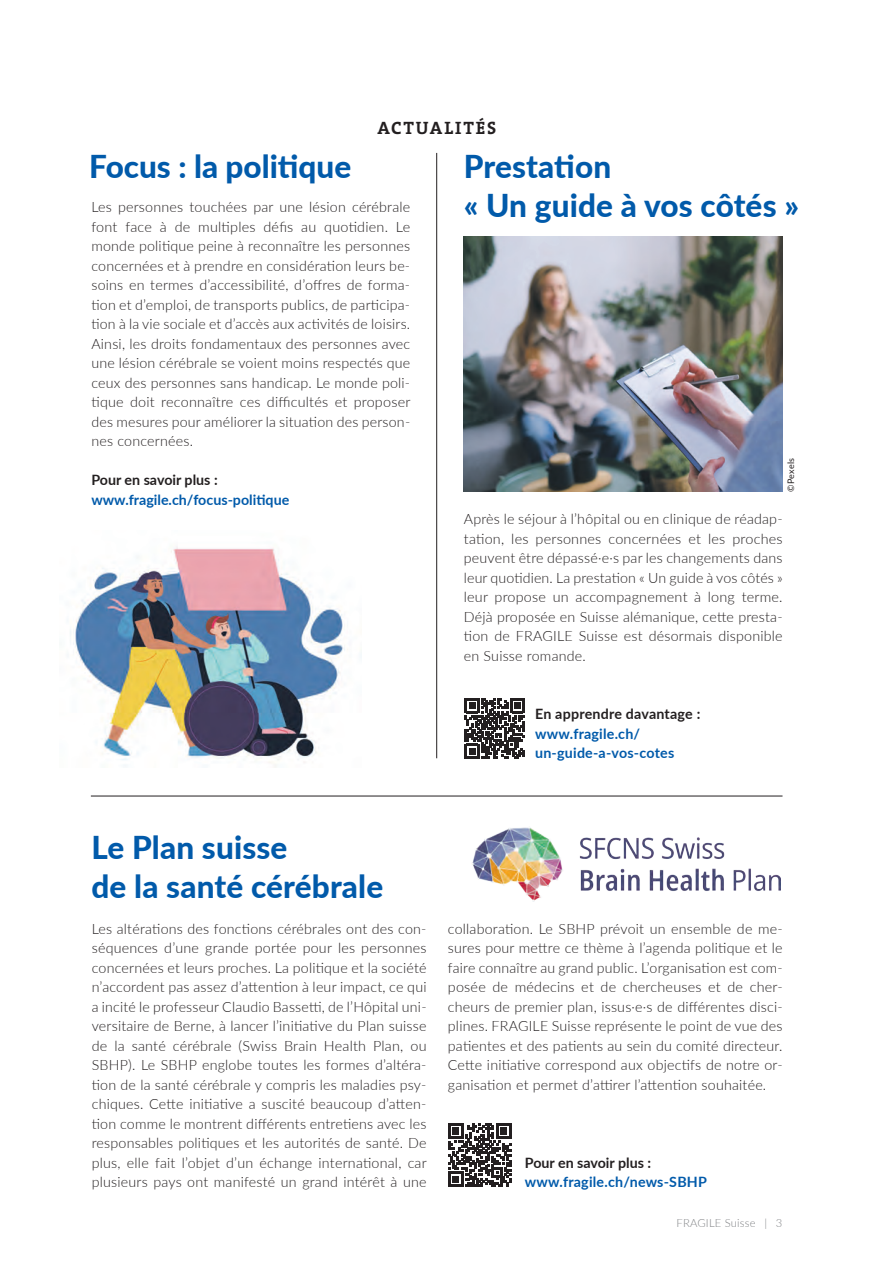
<style>
.page{position:relative;width:893px;height:1263px;background:#fff}
.page>*{position:absolute;margin:0;border:0;box-sizing:border-box;transform-origin:0 0}
.t1{font:800 31.5px/39px "Lato";letter-spacing:.005em;color:#015aaa}
.t2{font:700 18px "The Serif";letter-spacing:.105em;color:#231f20}
.t3{font:300 14.25px/19.5px "Lato";letter-spacing:.015em;color:#231f20;text-align:justify}
.t4{font:700 14.25px/19.5px "Lato";letter-spacing:.015em;color:#015aaa}
.t5{font:700 14.25px "Lato";color:#231f20}
.t6{font:300 11.25px "Lato";letter-spacing:.015em;color:#808285}
.t7{font:9px "Lato";letter-spacing:.025em;color:#231f20}
</style>
<div class="page">
<img style="left:70px;top:547px;width:292px;height:220px">
<hr style="left:436px;top:153px;width:1px;height:605px;background:#231f20">
<img style="left:471px;top:827px;width:309px;height:74px">
<svg style="left:448px;top:1123px;width:63px;height:64px"></svg>
<hr style="left:91px;top:796px;width:691px;height:1px;background:#231f20">
<svg style="left:465px;top:699px;width:60px;height:59px"></svg>
<img style="left:464px;top:236px;width:319px;height:255px">
<p class="t2" style="left:377px;top:113px;width:120px">ACTUALITÉS</p>
<h1 class="t1" style="left:89px;top:146px;width:263px">Focus : la politique</h1>
<p class="t3" style="left:91px;top:197px;width:321px">Les personnes touchées par une lésion cérébrale font face à de multiples défis au quotidien. Le monde politique peine à reconnaître les personnes concernées et à prendre en considération leurs be&shy;soins en termes d’accessibilité, d’offres de forma&shy;tion et d’emploi, de transports publics, de participa&shy;tion à la vie sociale et d’accès aux activités de loisirs.<br>Ainsi, les droits fondamentaux des personnes avec une lésion cérébrale se voient moins respectés que ceux des personnes sans handicap. Le monde poli&shy;tique doit reconnaître ces difficultés et proposer des mesures pour améliorer la situation des person&shy;nes concernées.</p>
<p class="t5" style="left:91px;top:470px;width:128px">Pour en savoir plus :</p>
<p class="t4" style="left:91px;top:489px;width:199px">www.fragile.ch/focus-politique</p>
<h1 class="t1" style="left:464px;top:146px;width:337px">Prestation<br>« Un guide à vos côtés »</h1>
<p class="t7" style="left:785px;top:492px;width:36px;rotate:-90deg">©Pexels</p>
<p class="t3" style="left:464px;top:509px;width:320px">Après le séjour à l’hôpital ou en clinique de réadap&shy;tation, les personnes concernées et les proches peuvent être dépassé·e·s par les changements dans leur quotidien. La prestation « Un guide à vos côtés » leur propose un accompagnement à long terme.<br>Déjà proposée en Suisse alémanique, cette presta&shy;tion de FRAGILE Suisse est désormais disponible en Suisse romande.</p>
<p class="t5" style="left:535px;top:703px;width:167px">En apprendre davantage :</p>
<p class="t4" style="left:535px;top:723px;width:141px">www.fragile.ch/ un-guide-a-vos-cotes</p>
<h1 class="t1" style="left:91px;top:827px;width:293px">Le Plan suisse<br>de la santé cérébrale</h1>
<p class="t3" style="left:92px;top:918px;width:337px">Les altérations des fonctions cérébrales ont des con&shy;séquences d’une grande portée pour les personnes concernées et leurs proches. La politique et la société n’accordent pas assez d’attention à leur impact, ce qui a incité le professeur Claudio Bassetti, de l’Hôpital uni&shy;versitaire de Berne, à lancer l’initiative du Plan suisse de la santé cérébrale (Swiss Brain Health Plan, ou SBHP). Le SBHP englobe toutes les formes d’altéra&shy;tion de la santé cérébrale y compris les maladies psy&shy;chiques. Cette initiative a suscité beaucoup d’atten&shy;tion comme le montrent différents entretiens avec les responsables politiques et les autorités de santé. De plus, elle fait l’objet d’un échange international, car plusieurs pays ont manifesté un grand intérêt à une</p>
<p class="t3" style="left:448px;top:918px;width:336px;text-align:left">collaboration. Le SBHP prévoit un ensemble de me&shy;sures pour mettre ce thème à l’agenda politique et le faire connaître au grand public. L’organisation est com&shy;posée de médecins et de chercheuses et de cher&shy;cheurs de premier plan, issus·e·s de différentes disci&shy;plines. FRAGILE Suisse représente le point de vue des patientes et des patients au sein du comité directeur.<br>Cette initiative correspond aux objectifs de notre or&shy;ganisation et permet d’attirer l’attention souhaitée.</p>
<p class="t5" style="left:525px;top:1152px;width:128px">Pour en savoir plus :</p>
<p class="t4" style="left:525px;top:1172px;width:184px">www.fragile.ch/news-SBHP</p>
<p class="t6" style="left:677px;top:1214px;width:107px">FRAGILE Suisse | 3</p>
</div>
